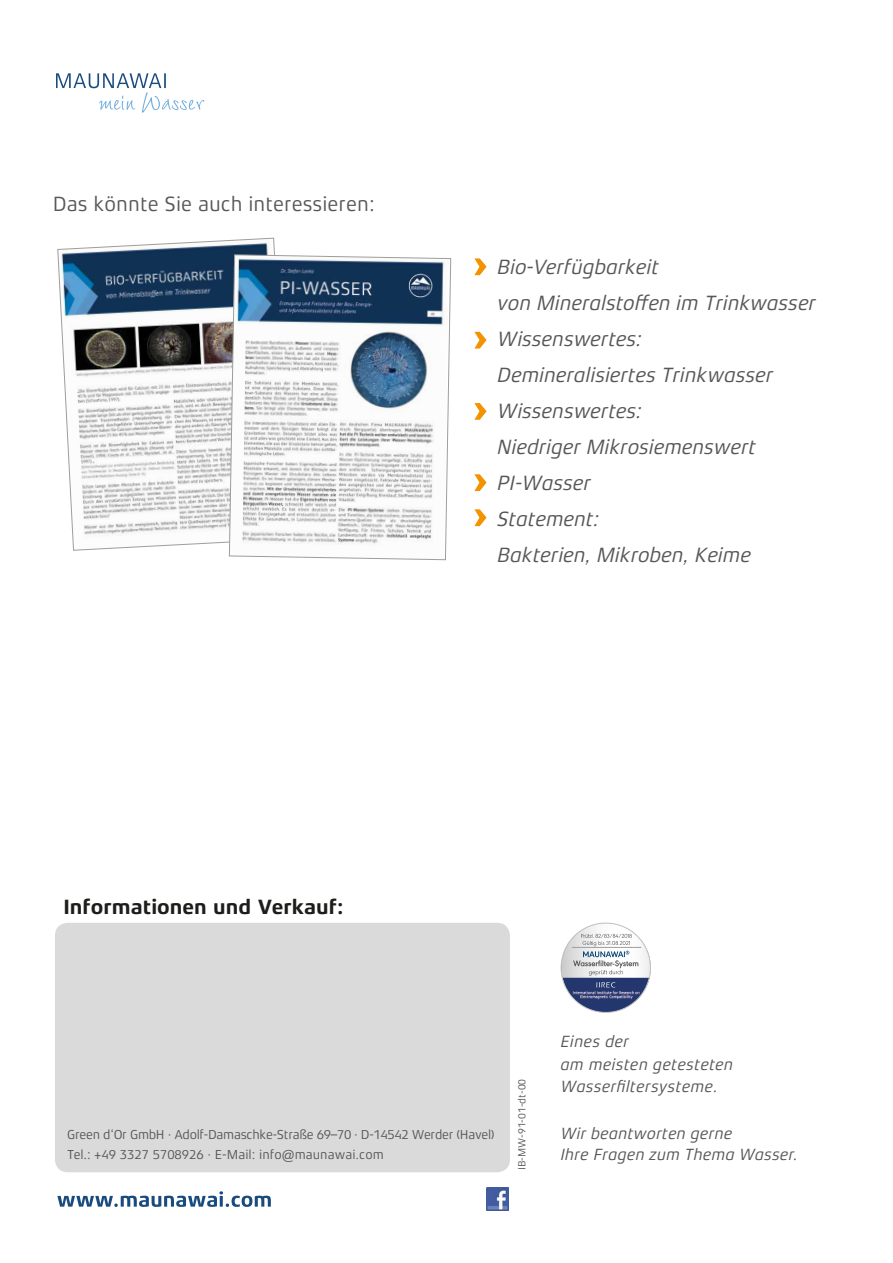
<style>
.page{position:relative;width:893px;height:1263px;background:#fff}
.page>*{position:absolute;margin:0;border:0;box-sizing:border-box;transform-origin:0 0}
.t1{font:italic 21px/36px "Xenois Sans Pro";letter-spacing:-.01em;color:#575756}
.t2{font:21px "Xenois Sans Pro";color:#575756}
.t3{font:700 21px "Xenois Sans Pro";color:#1d1d1b}
.t4{font:italic 16.5px/22.5px "Xenois Sans Pro";letter-spacing:.01em;color:#575756}
.t5{font:13.2px/19.5px "Xenois Sans Pro";letter-spacing:-.025em;color:#575756}
.t6{font:10.5px "Xenois Sans Pro";color:#575756}
</style>
<div class="page">
<div style="left:55px;top:923px;width:455px;height:249px;background:#dadada;border-radius:13px"></div>
<svg style="left:57px;top:1191px;width:214px;height:16px"></svg>
<svg style="left:56px;top:73px;width:148px;height:40px"></svg>
<img style="left:486px;top:1188px;width:23px;height:22px">
<div style="left:561px;top:923px;width:90px;height:89px;background:#23366e;border-radius:50%"></div>
<img style="left:570px;top:990px;width:72px;height:10px">
<svg style="left:561px;top:923px;width:90px;height:64px"></svg>
<svg style="left:57px;top:237px;width:218px;height:314px"></svg>
<svg style="left:229px;top:254px;width:222px;height:306px"></svg>
<svg style="left:474px;top:258px;width:13px;height:17px"></svg>
<svg style="left:474px;top:332px;width:13px;height:17px"></svg>
<svg style="left:474px;top:403px;width:13px;height:17px"></svg>
<svg style="left:474px;top:474px;width:13px;height:17px"></svg>
<svg style="left:474px;top:509px;width:13px;height:17px"></svg>
<p class="t2" style="left:53px;top:191px;width:323px">Das könnte Sie auch interessieren:</p>
<p class="t1" style="left:498px;top:249px;width:320px">Bio-Verfügbarkeit<br>von Mineralstoffen im Trinkwasser<br>Wissenswertes:<br>Demineralisiertes Trinkwasser<br>Wissenswertes:<br>Niedriger Mikrosiemenswert<br>PI-Wasser<br>Statement:<br>Bakterien, Mikroben, Keime</p>
<p class="t3" style="left:63px;top:895px;width:281px">Informationen und Verkauf:</p>
<p class="t5" style="left:67px;top:1125px;width:429px">Green d‘Or GmbH · Adolf-Damaschke-Straße 69–70 · D-14542 Werder (Havel)<br>Tel.: +49 3327 5708926 · E-Mail: info@maunawai.com</p>
<p class="t6" style="left:516px;top:1170px;width:93px;rotate:-90deg">IB-MW-91-01-dt-00</p>
<p class="t4" style="left:561px;top:1030px;width:174px">Eines der<br>am meisten getesteten<br>Wasserfiltersysteme.</p>
<p class="t4" style="left:561px;top:1123px;width:239px;line-height:21px">Wir beantworten gerne<br>Ihre Fragen zum Thema Wasser.</p>
</div>
